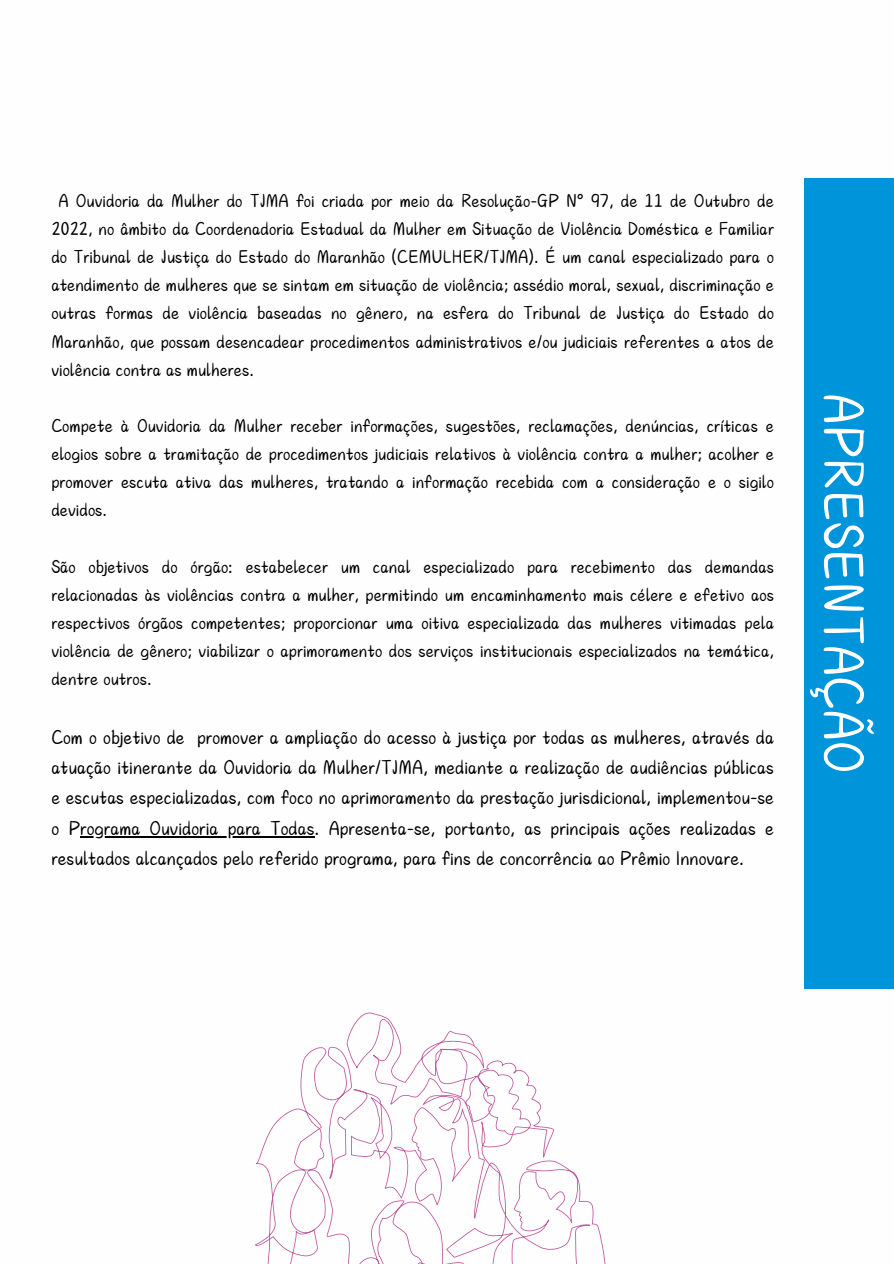
<style>
.page{position:relative;width:894px;height:1264px;background:#fff}
.page>*{position:absolute;margin:0;border:0;box-sizing:border-box;transform-origin:0 0}
.t1{font:62.1px "Canva Milk Ttea";color:#fff}
.t2{font:21.9px/30.3px "Canva Milk Ttea";color:#000;text-align:justify}
.t3{font:20.4px/28.2px "Canva Milk Ttea";color:#000;text-align:justify}
</style>
<div class="page">
<div style="left:804px;top:178px;width:89px;height:810px;background:#0095da"></div>
<hr style="left:80px;top:836px;width:234px;height:1px;background:#000">
<svg style="left:255px;top:1012px;width:351px;height:251px"></svg>
<p class="t3" style="left:51px;top:186px;width:724px;text-indent:7px">A Ouvidoria da Mulher do TJMA foi criada por meio da Resolução-GP Nº 97, de 11 de Outubro de 2022, no âmbito da Coordenadoria Estadual da Mulher em Situação de Violência Doméstica e Familiar do Tribunal de Justiça do Estado do Maranhão (CEMULHER/TJMA). É um canal especializado para o atendimento de mulheres que se sintam em situação de violência; assédio moral, sexual, discriminação e outras formas de violência baseadas no gênero, na esfera do Tribunal de Justiça do Estado do Maranhão, que possam desencadear procedimentos administrativos e/ou judiciais referentes a atos de violência contra as mulheres.</p>
<p class="t3" style="left:51px;top:411px;width:724px">Compete à Ouvidoria da Mulher receber informações, sugestões, reclamações, denúncias, críticas e elogios sobre a tramitação de procedimentos judiciais relativos à violência contra a mulher; acolher e promover escuta ativa das mulheres, tratando a informação recebida com a consideração e o sigilo devidos.</p>
<p class="t3" style="left:51px;top:551px;width:724px">São objetivos do órgão: estabelecer um canal especializado para recebimento das demandas relacionadas às violências contra a mulher, permitindo um encaminhamento mais célere e efetivo aos respectivos órgãos competentes; proporcionar uma oitiva especializada das mulheres vitimadas pela violência de gênero; viabilizar o aprimoramento dos serviços institucionais especializados na temática, dentre outros.</p>
<p class="t2" style="left:51px;top:721px;width:724px">Com o objetivo de promover a ampliação do acesso à justiça por todas as mulheres, através da atuação itinerante da Ouvidoria da Mulher/TJMA, mediante a realização de audiências públicas e escutas especializadas, com foco no aprimoramento da prestação jurisdicional, implementou-se o Programa Ouvidoria para Todas. Apresenta-se, portanto, as principais ações realizadas e</p>
<p class="t2" style="left:51px;top:842px;width:694px">resultados alcançados pelo referido programa, para fins de concorrência ao Prêmio Innovare.</p>
<h1 class="t1" style="left:881px;top:393px;width:382px;rotate:90deg">APRESENTAÇÃO</h1>
</div>
